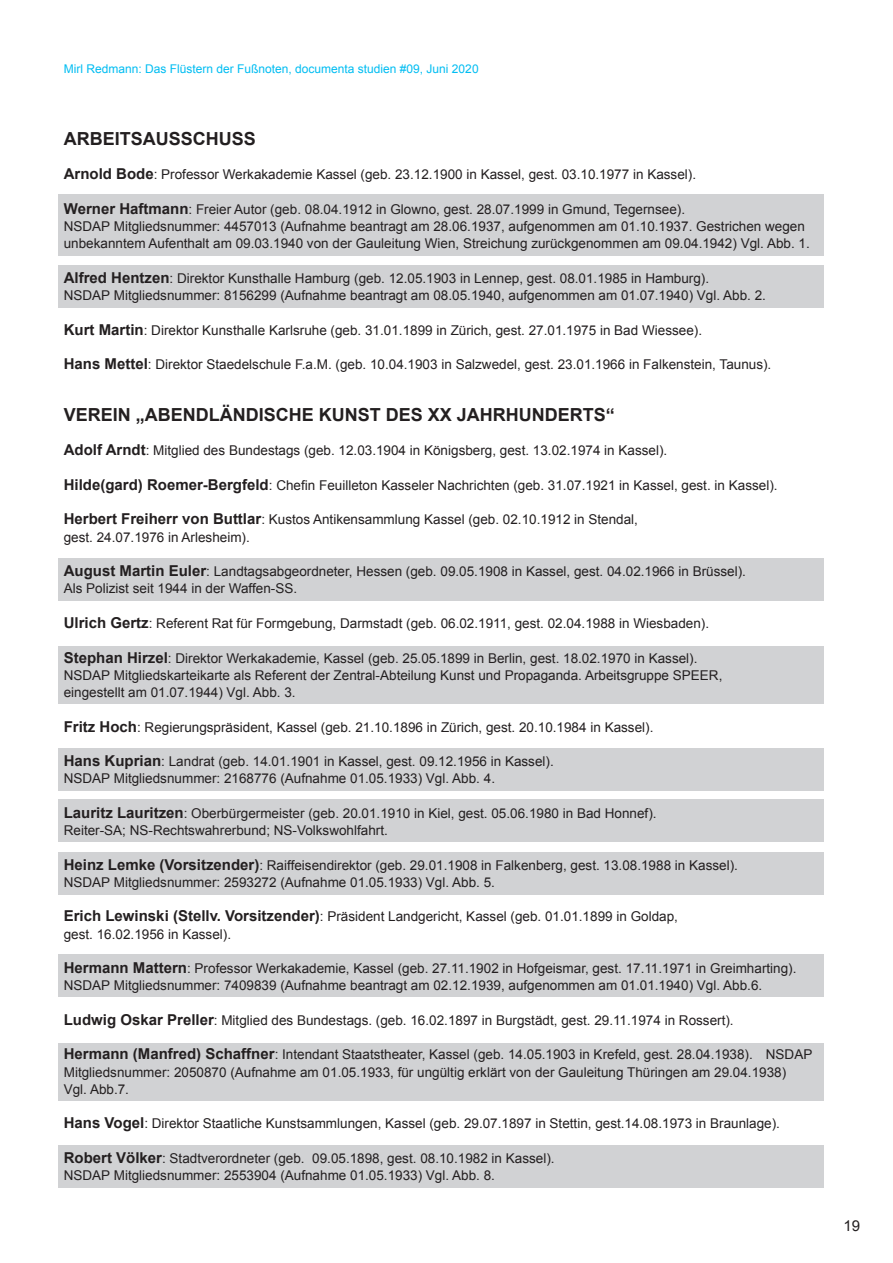
<style>
.page{position:relative;width:893px;height:1263px;background:#fff}
.page>*{position:absolute;margin:0;border:0;box-sizing:border-box;transform-origin:0 0}
.t1{font:700 18px "Arial";color:#231f20}
.t2{font:15px "Arial";color:#231f20}
.t3{font:13.5px/17.2px "Arial";color:#231f20}
.t4{font:12px "Arial";color:#01bdf2}
.s1{font-weight:700;font-size:15px}
</style>
<div class="page">
<div style="left:58px;top:195px;width:766px;height:61px;background:#d1d2d4"></div>
<div style="left:58px;top:558px;width:766px;height:42px;background:#d1d2d4"></div>
<div style="left:58px;top:749px;width:766px;height:42px;background:#d1d2d4"></div>
<div style="left:58px;top:852px;width:766px;height:43px;background:#d1d2d4"></div>
<div style="left:58px;top:1043px;width:766px;height:57px;background:#d1d2d4"></div>
<div style="left:58px;top:1145px;width:766px;height:42px;background:#d1d2d4"></div>
<div style="left:58px;top:265px;width:766px;height:43px;background:#d1d2d4"></div>
<div style="left:58px;top:646px;width:766px;height:57px;background:#d1d2d4"></div>
<div style="left:58px;top:799px;width:766px;height:43px;background:#d1d2d4"></div>
<div style="left:58px;top:955px;width:766px;height:42px;background:#d1d2d4"></div>
<p class="t4" style="left:64px;top:60px;width:416px">Mirl Redmann: Das Flüstern der Fußnoten, documenta studien #09, Juni 2020</p>
<h1 class="t1" style="left:64px;top:127px;width:194px">ARBEITSAUSSCHUSS</h1>
<p class="t3" style="left:64px;top:166px;width:634px"><span class="s1">Arnold Bode</span>: Professor Werkakademie Kassel (geb. 23.12.1900 in Kassel, gest. 03.10.1977 in Kassel).</p>
<p class="t3" style="left:64px;top:201px;width:747px"><span class="s1">Werner Haftmann</span>: Freier Autor (geb. 08.04.1912 in Glowno, gest. 28.07.1999 in Gmund, Tegernsee).<br>NSDAP Mitgliedsnummer: 4457013 (Aufnahme beantragt am 28.06.1937, aufgenommen am 01.10.1937. Gestrichen wegen unbekanntem Aufenthalt am 09.03.1940 von der Gauleitung Wien, Streichung zurückgenommen am 09.04.1942) Vgl. Abb. 1.</p>
<p class="t3" style="left:64px;top:270px;width:704px"><span class="s1">Alfred Hentzen</span>: Direktor Kunsthalle Hamburg (geb. 12.05.1903 in Lennep, gest. 08.01.1985 in Hamburg).<br>NSDAP Mitgliedsnummer: 8156299 (Aufnahme beantragt am 08.05.1940, aufgenommen am 01.07.1940) Vgl. Abb. 2.</p>
<p class="t3" style="left:64px;top:321px;width:640px"><span class="s1">Kurt Martin</span>: Direktor Kunsthalle Karlsruhe (geb. 31.01.1899 in Zürich, gest. 27.01.1975 in Bad Wiessee).</p>
<p class="t3" style="left:64px;top:356px;width:709px"><span class="s1">Hans Mettel</span>: Direktor Staedelschule F.a.M. (geb. 10.04.1903 in Salzwedel, gest. 23.01.1966 in Falkenstein, Taunus).</p>
<h1 class="t1" style="left:64px;top:403px;width:553px">VEREIN „ABENDLÄNDISCHE KUNST DES XX JAHRHUNDERTS“</h1>
<p class="t3" style="left:64px;top:442px;width:605px"><span class="s1">Adolf Arndt</span>: Mitglied des Bundestags (geb. 12.03.1904 in Königsberg, gest. 13.02.1974 in Kassel).</p>
<p class="t3" style="left:64px;top:477px;width:715px"><span class="s1">Hilde(gard) Roemer-Bergfeld</span>: Chefin Feuilleton Kasseler Nachrichten (geb. 31.07.1921 in Kassel, gest. in Kassel).</p>
<p class="t3" style="left:64px;top:511px;width:576px"><span class="s1">Herbert Freiherr von Buttlar</span>: Kustos Antikensammlung Kassel (geb. 02.10.1912 in Stendal, gest. 24.07.1976 in Arlesheim).</p>
<p class="t3" style="left:64px;top:563px;width:684px"><span class="s1">August Martin Euler</span>: Landtagsabgeordneter, Hessen (geb. 09.05.1908 in Kassel, gest. 04.02.1966 in Brüssel).<br>Als Polizist seit 1944 in der Waffen-SS.</p>
<p class="t3" style="left:64px;top:615px;width:647px"><span class="s1">Ulrich Gertz</span>: Referent Rat für Formgebung, Darmstadt (geb. 06.02.1911, gest. 02.04.1988 in Wiesbaden).</p>
<p class="t3" style="left:64px;top:649px;width:660px"><span class="s1">Stephan Hirzel</span>: Direktor Werkakademie, Kassel (geb. 25.05.1899 in Berlin, gest. 18.02.1970 in Kassel).<br>NSDAP Mitgliedskarteikarte als Referent der Zentral-Abteilung Kunst und Propaganda. Arbeitsgruppe SPEER, eingestellt am 01.07.1944) Vgl. Abb. 3.</p>
<p class="t3" style="left:64px;top:718px;width:591px"><span class="s1">Fritz Hoch</span>: Regierungspräsident, Kassel (geb. 21.10.1896 in Zürich, gest. 20.10.1984 in Kassel).</p>
<p class="t3" style="left:64px;top:753px;width:491px"><span class="s1">Hans Kuprian</span>: Landrat (geb. 14.01.1901 in Kassel, gest. 09.12.1956 in Kassel).<br>NSDAP Mitgliedsnummer: 2168776 (Aufnahme 01.05.1933) Vgl. Abb. 4.</p>
<p class="t3" style="left:64px;top:804px;width:594px"><span class="s1">Lauritz Lauritzen</span>: Oberbürgermeister (geb. 20.01.1910 in Kiel, gest. 05.06.1980 in Bad Honnef).<br>Reiter-SA; NS-Rechtswahrerbund; NS-Volkswohlfahrt.</p>
<p class="t3" style="left:64px;top:856px;width:676px"><span class="s1">Heinz Lemke (Vorsitzender)</span>: Raiffeisendirektor (geb. 29.01.1908 in Falkenberg, gest. 13.08.1988 in Kassel).<br>NSDAP Mitgliedsnummer: 2593272 (Aufnahme 01.05.1933) Vgl. Abb. 5.</p>
<p class="t3" style="left:64px;top:908px;width:616px"><span class="s1">Erich Lewinski (Stellv. Vorsitzender)</span>: Präsident Landgericht, Kassel (geb. 01.01.1899 in Goldap, gest. 16.02.1956 in Kassel).</p>
<p class="t3" style="left:64px;top:960px;width:734px"><span class="s1">Hermann Mattern</span>: Professor Werkakademie, Kassel (geb. 27.11.1902 in Hofgeismar, gest. 17.11.1971 in Greimharting).<br>NSDAP Mitgliedsnummer: 7409839 (Aufnahme beantragt am 02.12.1939, aufgenommen am 01.01.1940) Vgl. Abb.6.</p>
<p class="t3" style="left:64px;top:1011px;width:671px"><span class="s1">Ludwig Oskar Preller</span>: Mitglied des Bundestags. (geb. 16.02.1897 in Burgstädt, gest. 29.11.1974 in Rossert).</p>
<p class="t3" style="left:64px;top:1046px;width:750px"><span class="s1">Hermann (Manfred) Schaffner</span>: Intendant Staatstheater, Kassel (geb. 14.05.1903 in Krefeld, gest. 28.04.1938). NSDAP<br>Mitgliedsnummer: 2050870 (Aufnahme am 01.05.1933, für ungültig erklärt von der Gauleitung Thüringen am 29.04.1938)<br>Vgl. Abb.7.</p>
<p class="t3" style="left:64px;top:1115px;width:718px"><span class="s1">Hans Vogel</span>: Direktor Staatliche Kunstsammlungen, Kassel (geb. 29.07.1897 in Stettin, gest.14.08.1973 in Braunlage).</p>
<p class="t3" style="left:64px;top:1149px;width:492px"><span class="s1">Robert Völker</span>: Stadtverordneter (geb. 09.05.1898, gest. 08.10.1982 in Kassel).<br>NSDAP Mitgliedsnummer: 2553904 (Aufnahme 01.05.1933) Vgl. Abb. 8.</p>
<p class="t2" style="left:843px;top:1215px;width:18px">19</p>
</div>
